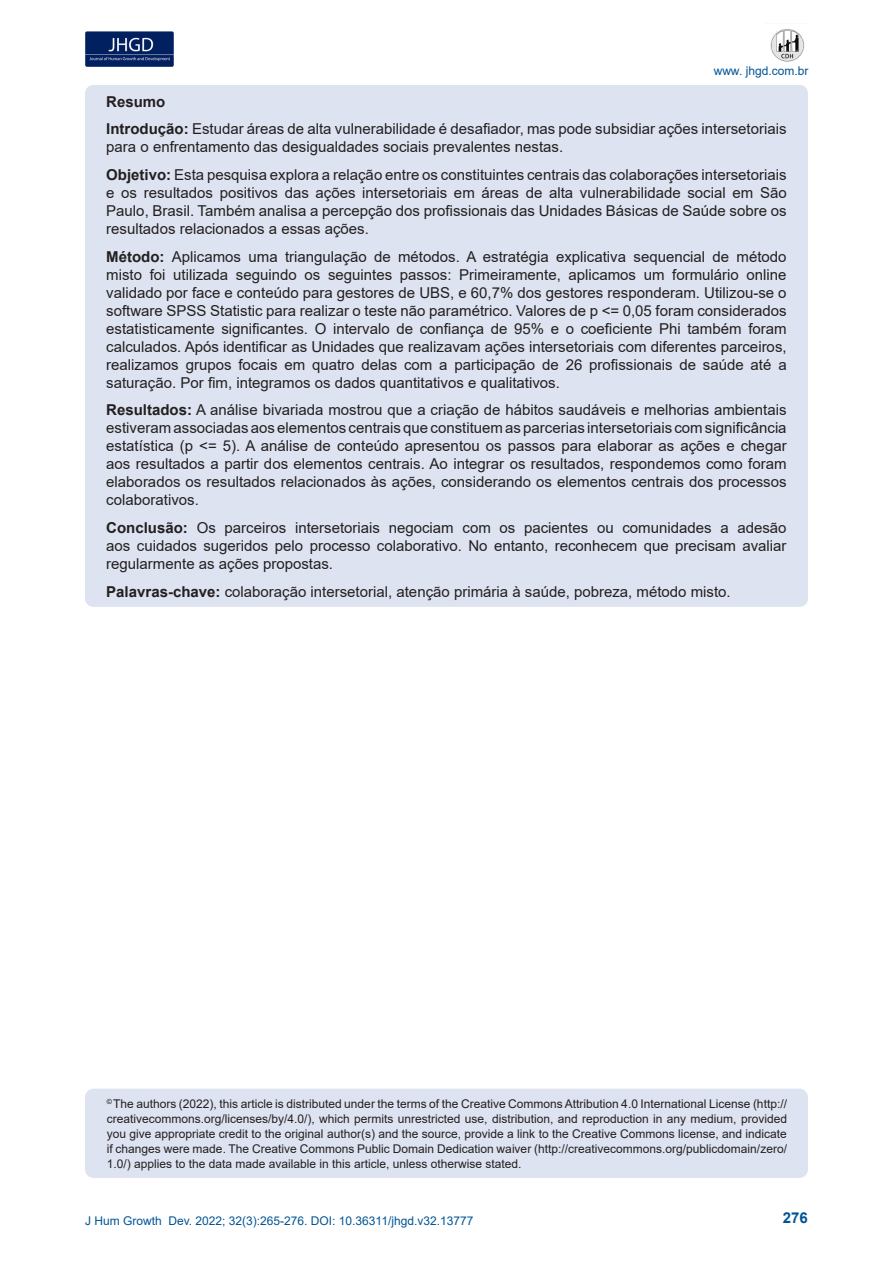
<style>
.page{position:relative;width:893px;height:1263px;background:#fff}
.page>*{position:absolute;margin:0;border:0;box-sizing:border-box;transform-origin:0 0}
.t1{font:15px/18px "Arial";color:#231f20;text-align:justify}
.t2{font:700 15px "Arial";color:#231f20}
.t3{font:700 15px "Arial";color:#005495}
.t4{font:12px/15px "Arial";color:#231f20;text-align:justify}
.t5{font:12px "Arial";color:#005495}
.s1{font-weight:700}
</style>
<div class="page">
<img style="left:85px;top:31px;width:89px;height:35px">
<img style="left:770px;top:29px;width:35px;height:33px">
<div style="left:85px;top:1089px;width:723px;height:89px;background:#dde3f0;border-radius:9px"></div>
<div style="left:85px;top:85px;width:723px;height:522px;background:#dde3f0;border-radius:8px"></div>
<p class="t5" style="left:714px;top:62px;width:96px">www. jhgd.com.br</p>
<p class="t2" style="left:106px;top:91px;width:61px">Resumo</p>
<p class="t1" style="left:106px;top:120px;width:682px"><span class="s1">Introdução:</span> Estudar áreas de alta vulnerabilidade é desafiador, mas pode subsidiar ações intersetoriais para o enfrentamento das desigualdades sociais prevalentes nestas.</p>
<p class="t1" style="left:106px;top:166px;width:682px"><span class="s1">Objetivo:</span> Esta pesquisa explora a relação entre os constituintes centrais das colaborações intersetoriais e os resultados positivos das ações intersetoriais em áreas de alta vulnerabilidade social em São Paulo, Brasil. Também analisa a percepção dos profissionais das Unidades Básicas de Saúde sobre os resultados relacionados a essas ações.</p>
<p class="t1" style="left:106px;top:247px;width:682px"><span class="s1">Método:</span> Aplicamos uma triangulação de métodos. A estratégia explicativa sequencial de método misto foi utilizada seguindo os seguintes passos: Primeiramente, aplicamos um formulário online validado por face e conteúdo para gestores de UBS, e 60,7% dos gestores responderam. Utilizou-se o software SPSS Statistic para realizar o teste não paramétrico. Valores de p &lt;= 0,05 foram considerados estatisticamente significantes. O intervalo de confiança de 95% e o coeficiente Phi também foram calculados. Após identificar as Unidades que realizavam ações intersetoriais com diferentes parceiros, realizamos grupos focais em quatro delas com a participação de 26 profissionais de saúde até a saturação. Por fim, integramos os dados quantitativos e qualitativos.</p>
<p class="t1" style="left:106px;top:401px;width:682px"><span class="s1">Resultados:</span> A análise bivariada mostrou que a criação de hábitos saudáveis e melhorias ambientais estiveram associadas aos elementos centrais que constituem as parcerias intersetoriais com significância estatística (p &lt;= 5). A análise de conteúdo apresentou os passos para elaborar as ações e chegar aos resultados a partir dos elementos centrais. Ao integrar os resultados, respondemos como foram elaborados os resultados relacionados às ações, considerando os elementos centrais dos processos colaborativos.</p>
<p class="t1" style="left:106px;top:519px;width:682px"><span class="s1">Conclusão:</span> Os parceiros intersetoriais negociam com os pacientes ou comunidades a adesão aos cuidados sugeridos pelo processo colaborativo. No entanto, reconhecem que precisam avaliar regularmente as ações propostas.</p>
<p class="t1" style="left:106px;top:582px;width:626px"><span class="s1">Palavras-chave:</span> colaboração intersetorial, atenção primária à saúde, pobreza, método misto.</p>
<p class="t4" style="left:107px;top:1096px;width:682px"><sup>©</sup> The authors (2022), this article is distributed under the terms of the Creative Commons Attribution 4.0 International License (http:// creativecommons.org/licenses/by/4.0/), which permits unrestricted use, distribution, and reproduction in any medium, provided you give appropriate credit to the original author(s) and the source, provide a link to the Creative Commons license, and indicate if changes were made. The Creative Commons Public Domain Dedication waiver (http://creativecommons.org/publicdomain/zero/ 1.0/) applies to the data made available in this article, unless otherwise stated.</p>
<p class="t5" style="left:85px;top:1212px;width:390px">J Hum Growth Dev. 2022; 32(3):265-276. DOI: 10.36311/jhgd.v32.13777</p>
<p class="t3" style="left:783px;top:1207px;width:27px">276</p>
</div>
